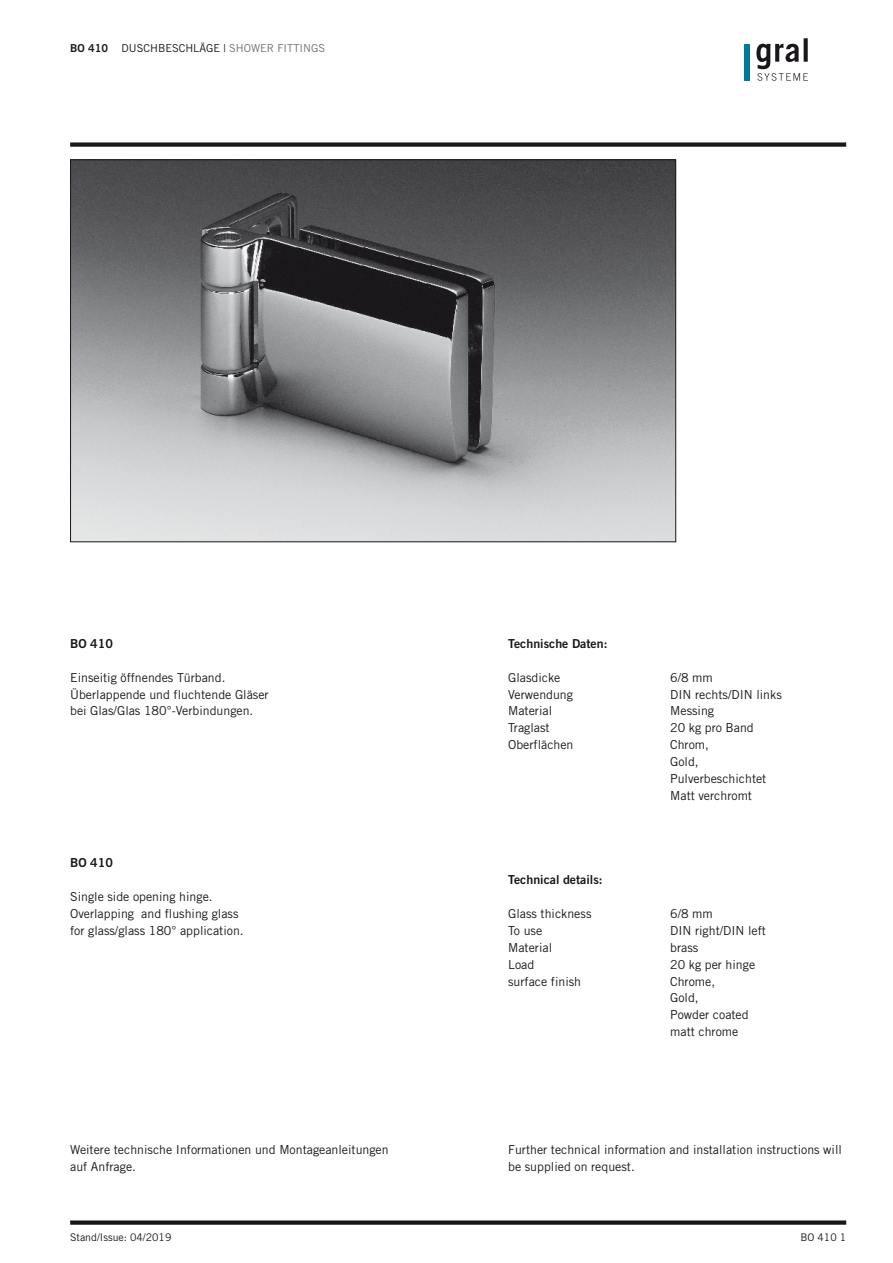
<style>
.page{position:relative;width:893px;height:1263px;background:#fff}
.page>*{position:absolute;margin:0;border:0;box-sizing:border-box;transform-origin:0 0}
.t1{font:12.3px/17px "Trade Gothic";color:#1a171c}
.t2{font:12.3px "Trade Gothic Bold Two";color:#1a171c}
.t3{font:10.95px "Trade Gothic";color:#1a171c}
.t4{font:10.5px "Trade Gothic";color:#1a171c}
.s1{font-family:"Trade Gothic Bold Two"}
.s2{color:#707172}
</style>
<div class="page">
<div style="left:744px;top:44px;width:6px;height:37px;background:#007a97"></div>
<svg style="left:756px;top:38px;width:52px;height:43px"></svg>
<div style="left:70px;top:142px;width:776px;height:5px;background:#1a171c"></div>
<div style="left:70px;top:1220px;width:776px;height:5px;background:#1a171c"></div>
<img style="left:72px;top:161px;width:602px;height:379px">
<p class="t3" style="left:70px;top:41px;width:256px"><span class="s1">BO 410</span> DUSCHBESCHLÄGE | <span class="s2">SHOWER FITTINGS</span></p>
<p class="t2" style="left:70px;top:636px;width:44px">BO 410</p>
<p class="t1" style="left:70px;top:669px;width:200px">Einseitig öffnendes Türband.<br>Überlappende und fluchtende Gläser bei Glas/Glas 180°-Verbindungen.</p>
<p class="t2" style="left:70px;top:855px;width:44px">BO 410</p>
<p class="t1" style="left:70px;top:888px;width:175px">Single side opening hinge.<br>Overlapping and flushing glass for glass/glass 180° application.</p>
<p class="t1" style="left:70px;top:1141px;width:320px">Weitere technische Informationen und Montageanleitungen auf Anfrage.</p>
<p class="t2" style="left:508px;top:636px;width:101px">Technische Daten:</p>
<p class="t1" style="left:508px;top:669px;width:54px">Glasdicke</p>
<p class="t1" style="left:670px;top:669px;width:44px">6/8 mm</p>
<p class="t1" style="left:508px;top:685px;width:66px">Verwendung</p>
<p class="t1" style="left:670px;top:685px;width:113px">DIN rechts/DIN links</p>
<p class="t1" style="left:508px;top:702px;width:45px">Material</p>
<p class="t1" style="left:670px;top:702px;width:45px">Messing</p>
<p class="t1" style="left:508px;top:719px;width:43px">Traglast</p>
<p class="t1" style="left:670px;top:719px;width:85px">20 kg pro Band</p>
<p class="t1" style="left:508px;top:736px;width:67px">Oberflächen</p>
<p class="t1" style="left:670px;top:736px;width:98px">Chrom,<br>Gold,<br>Pulverbeschichtet<br>Matt verchromt</p>
<p class="t2" style="left:508px;top:872px;width:96px">Technical details:</p>
<p class="t1" style="left:508px;top:905px;width:85px">Glass thickness</p>
<p class="t1" style="left:670px;top:905px;width:44px">6/8 mm</p>
<p class="t1" style="left:508px;top:922px;width:36px">To use</p>
<p class="t1" style="left:670px;top:922px;width:97px">DIN right/DIN left</p>
<p class="t1" style="left:508px;top:939px;width:45px">Material</p>
<p class="t1" style="left:670px;top:939px;width:30px">brass</p>
<p class="t1" style="left:508px;top:955px;width:28px">Load</p>
<p class="t1" style="left:670px;top:955px;width:87px">20 kg per hinge</p>
<p class="t1" style="left:508px;top:972px;width:75px">surface finish</p>
<p class="t1" style="left:670px;top:972px;width:80px">Chrome,<br>Gold,<br>Powder coated matt chrome</p>
<p class="t1" style="left:508px;top:1141px;width:335px">Further technical information and installation instructions will be supplied on request.</p>
<p class="t4" style="left:70px;top:1231px;width:103px">Stand/Issue: 04/2019</p>
<p class="t4" style="left:800px;top:1231px;width:47px">BO 410 1</p>
</div>
